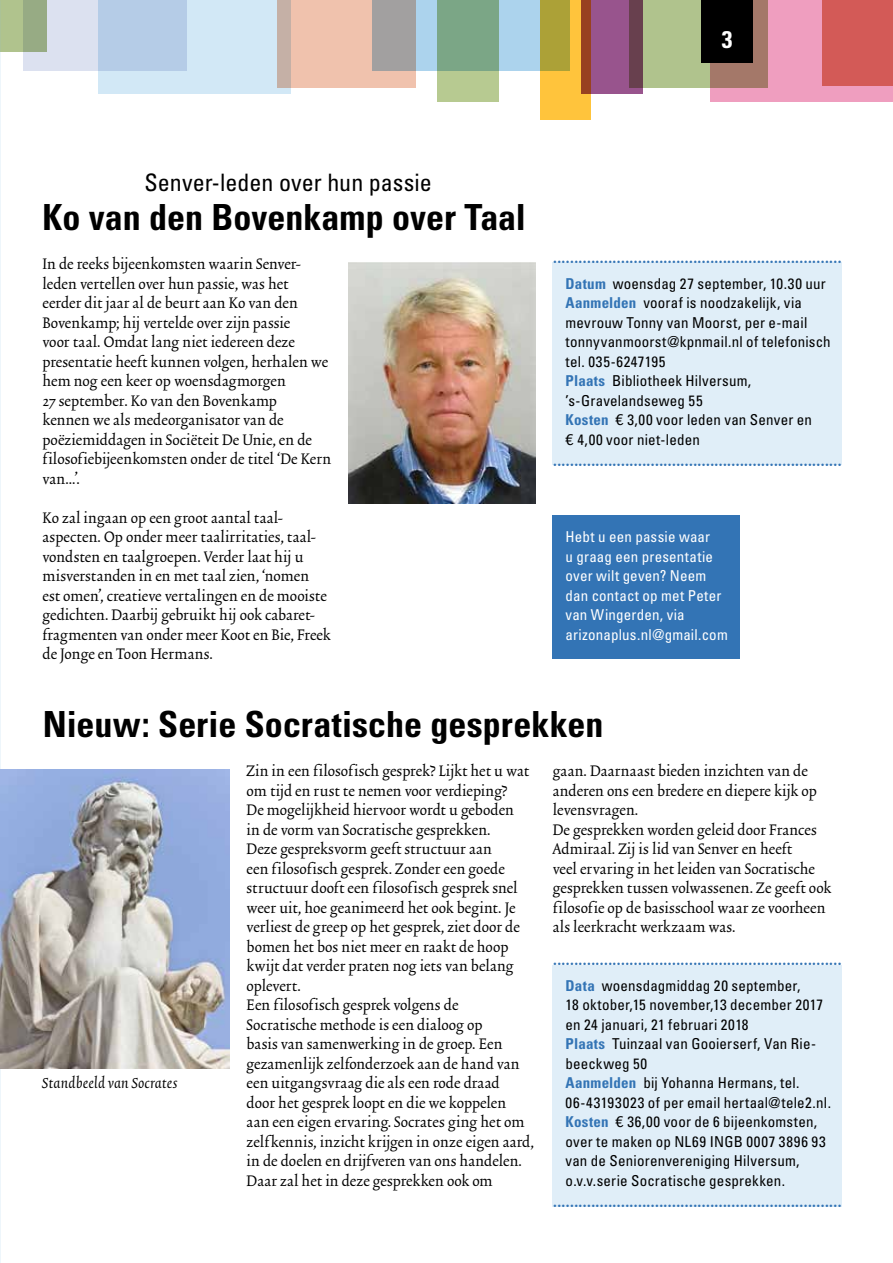
<style>
.page{position:relative;width:893px;height:1263px;background:#fff}
.page>*{position:absolute;margin:0;border:0;box-sizing:border-box;transform-origin:0 0}
.t1{font:700 condensed 36px "Univers";color:#000}
.t2{font:24px "Trinite No 2 Rom Con";color:#3374b5}
.t3{font:condensed 24px "Univers";color:#000}
.t4{font:700 condensed 24px "Univers";color:#fff}
.t5{font:18px/19.5px "Trinite No 2 Rom Con";letter-spacing:.01em;color:#000}
.t6{font:italic 18px "Trinite No 2";letter-spacing:.01em;color:#000}
.t7{font:condensed 15px/19.5px "Univers";letter-spacing:.015em;color:#000}
.t8{font:condensed 15px/19.5px "Univers";letter-spacing:.01em;color:#fff}
.s1{font-weight:700;color:#3374b5}
.s2{font-family:"Linotype Euro Font Tto Z";font-stretch:normal}
</style>
<div class="page">
<div style="left:553px;top:965px;width:289px;height:241px;background:#e0eef8"></div>
<div style="left:553px;top:262px;width:289px;height:203px;background:#e0eef8"></div>
<div style="left:629px;top:0;width:139px;height:87px;background:#b0c38d"></div>
<svg style="left:710px;top:0;width:183px;height:102px;background:#d87e8a"></svg>
<div style="left:23px;top:0;width:164px;height:71px;background:#dce1f0"></div>
<div style="left:278px;top:0;width:138px;height:87px;background:#f0c2ad"></div>
<div style="left:437px;top:0;width:62px;height:102px;background:#b7ca91"></div>
<svg style="left:98px;top:0;width:192px;height:94px;background:#c6daeb"></svg>
<svg style="left:372px;top:0;width:168px;height:71px;background:#97b5b2"></svg>
<svg style="left:540px;top:0;width:51px;height:119px;background:#dcb539"></svg>
<svg style="left:581px;top:0;width:62px;height:94px;background:#8d4c6e"></svg>
<div style="left:702px;top:0;width:51px;height:62px;background:#000"></div>
<div style="left:0;top:0;width:47px;height:51px;background:linear-gradient(to right,#b7ca90,#90a481)"></div>
<div style="left:553px;top:515px;width:187px;height:144px;background:#3374b5"></div>
<img style="left:349px;top:262px;width:187px;height:242px">
<img style="left:0;top:770px;width:230px;height:299px">
<h2 class="t4" style="left:722px;top:25px;width:12px">3</h2>
<h2 class="t3" style="left:144px;top:168px;width:289px">Senver-leden over hun passie</h2>
<h1 class="t1" style="left:43px;top:195px;width:485px">Ko van den Bovenkamp over Taal</h1>
<p class="t5" style="left:43px;top:256px;width:290px">In de reeks bijeenkomsten waarin Senver&shy;leden vertellen over hun passie, was het eerder dit jaar al de beurt aan Ko van den Bovenkamp; hij vertelde over zijn passie<br>voor taal. Omdat lang niet iedereen deze presentatie heeft kunnen volgen, herhalen we hem nog een keer op woensdagmorgen<br>27 september. Ko van den Bovenkamp<br>kennen we als medeorganisator van de poëziemiddagen in Sociëteit De Unie, en de filosofiebijeenkomsten onder de titel ‘De Kern van…’.</p>
<p class="t5" style="left:43px;top:509px;width:290px">Ko zal ingaan op een groot aantal taal&shy;aspecten. Op onder meer taalirritaties, taal&shy;vondsten en taalgroepen. Verder laat hij u misverstanden in en met taal zien, ‘nomen est omen’, creatieve vertalingen en de mooiste gedichten. Daarbij gebruikt hij ook cabaret&shy;fragmenten van onder meer Koot en Bie, Freek de Jonge en Toon Hermans.</p>
<h2 class="t2" style="left:553px;top:246px;width:291px">....................................................................</h2>
<p class="t7" style="left:566px;top:273px;width:267px"><span class="s1">Datum</span> woensdag 27 september, 10.30 uur<br><span class="s1">Aanmelden</span> vooraf is noodzakelijk, via mevrouw Tonny van Moorst, per e-mail tonnyvanmoorst@kpnmail.nl of telefonisch tel. 035-6247195<br><span class="s1">Plaats</span> Bibliotheek Hilversum, ’s-Gravelandseweg 55<br><span class="s1">Kosten</span> <span class="s2">M</span> 3,00 voor leden van Senver en<br><span class="s2">M</span> 4,00 voor niet-leden</p>
<h2 class="t2" style="left:553px;top:448px;width:291px">....................................................................</h2>
<p class="t8" style="left:566px;top:527px;width:164px">Hebt u een passie waar<br>u graag een presentatie over wilt geven? Neem dan contact op met Peter van Wingerden, via arizonaplus.nl@gmail.com</p>
<h1 class="t1" style="left:43px;top:702px;width:562px">Nieuw: Serie Socratische gesprekken</h1>
<p class="t5" style="left:247px;top:763px;width:289px">Zin in een filosofisch gesprek? Lijkt het u wat om tijd en rust te nemen voor verdieping?<br>De mogelijkheid hiervoor wordt u geboden<br>in de vorm van Socratische gesprekken.<br>Deze gespreksvorm geeft structuur aan<br>een filosofisch gesprek. Zonder een goede structuur dooft een filosofisch gesprek snel weer uit, hoe geanimeerd het ook begint. Je verliest de greep op het gesprek, ziet door de bomen het bos niet meer en raakt de hoop kwijt dat verder praten nog iets van belang oplevert.<br>Een filosofisch gesprek volgens de<br>Socratische methode is een dialoog op<br>basis van samenwerking in de groep. Een gezamenlijk zelfonderzoek aan de hand van een uitgangsvraag die als een rode draad<br>door het gesprek loopt en die we koppelen<br>aan een eigen ervaring. Socrates ging het om zelfkennis, inzicht krijgen in onze eigen aard, in de doelen en drijfveren van ons handelen.<br>Daar zal het in deze gesprekken ook om</p>
<p class="t5" style="left:553px;top:762px;width:280px">gaan. Daarnaast bieden inzichten van de anderen ons een bredere en diepere kijk op levensvragen.<br>De gesprekken worden geleid door Frances Admiraal. Zij is lid van Senver en heeft<br>veel ervaring in het leiden van Socratische gesprekken tussen volwassenen. Ze geeft ook filosofie op de basisschool waar ze voorheen als leerkracht werkzaam was.</p>
<h2 class="t2" style="left:553px;top:948px;width:291px">....................................................................</h2>
<p class="t7" style="left:566px;top:975px;width:267px"><span class="s1">Data</span> woensdagmiddag 20 september,<br>18 oktober,15 november,13 december 2017 en 24 januari, 21 februari 2018<br><span class="s1">Plaats</span> Tuinzaal van Gooierserf, Van Rie&shy;beeckweg 50<br><span class="s1">Aanmelden</span> bij Yohanna Hermans, tel.<br>06-43193023 of per email hertaal@tele2.nl.<br><span class="s1">Kosten</span> <span class="s2">M</span> 36,00 voor de 6 bijeenkomsten, over te maken op NL69 INGB 0007 3896 93 van de Seniorenvereniging Hilversum, o.v.v.serie Socratische gesprekken.</p>
<h2 class="t2" style="left:553px;top:1189px;width:291px">....................................................................</h2>
<p class="t6" style="left:42px;top:1075px;width:137px">Standbeeld van Socrates</p>
</div>
